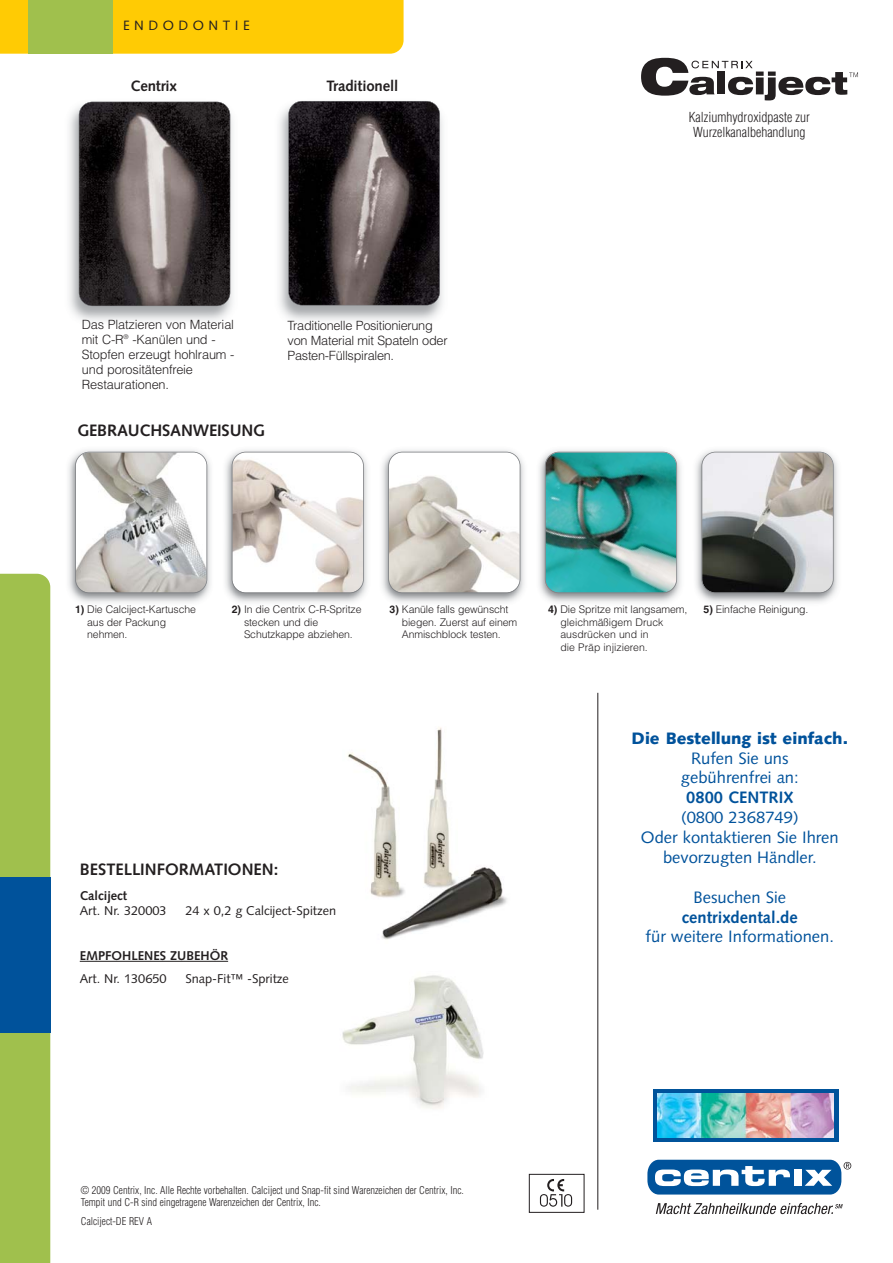
<style>
.page{position:relative;width:893px;height:1263px;background:#fff}
.page>*{position:absolute;margin:0;border:0;box-sizing:border-box;transform-origin:0 0}
.t1{font:16.5px/19.8px "Syntax LT Std";color:#00529b;text-align:center}
.t2{font:700 16.5px "Syntax LT Std";letter-spacing:-.005em;color:#231f20}
.t3{font:700 16.5px "Syntax LT Std";color:#00529b}
.t4{font:900 16.5px "Syntax LT Std";color:#00529b}
.t5{font:700 15px "Syntax LT Std";letter-spacing:-.01em;color:#231f20}
.t6{font:300 condensed 13.5px/15px "Helvetica LT Std";color:#231f20;text-align:center}
.t7{font:13.5px "Syntax LT Std";letter-spacing:.335em;color:#231f20}
.t8{font:300 12.75px/15px "Helvetica LT Std";letter-spacing:-.01em;color:#231f20}
.t9{font:12.75px "Syntax LT Std";color:#231f20}
.t10{font:700 12.75px "Syntax LT Std";color:#231f20}
.t11{font:300 10.5px/12.6px "Helvetica LT Std";letter-spacing:-.01em;color:#231f20}
.t12{font:300 condensed 10.5px/12px "Helvetica LT Std";color:#231f20}
.s1{font-weight:700}
</style>
<div class="page">
<div style="left:0;top:0;width:404px;height:54px;background:#ffcb04"></div>
<div style="left:29px;top:0;width:84px;height:54px;background:#a0c04d"></div>
<svg style="left:540px;top:1179px;width:32px;height:28px"></svg>
<div style="left:529px;top:1174px;width:55px;height:39px;border:1px solid #231f20"></div>
<div style="left:0;top:574px;width:50px;height:689px;background:#a0c04d"></div>
<div style="left:0;top:878px;width:50px;height:155px;background:#00529b"></div>
<div style="left:653px;top:1089px;width:185px;height:53px;background:#00539b"></div>
<img style="left:658px;top:1093px;width:176px;height:44px">
<svg style="left:647px;top:1160px;width:204px;height:35px"></svg>
<svg style="left:656px;top:1203px;width:187px;height:11px"></svg>
<hr style="left:597px;top:693px;width:1px;height:517px;background:#231f20">
<svg style="left:641px;top:58px;width:217px;height:42px"></svg>
<img style="left:342px;top:975px;width:142px;height:134px">
<hr style="left:80px;top:961px;width:148px;height:1px;background:#231f20">
<img style="left:348px;top:727px;width:159px;height:213px">
<img style="left:68px;top:450px;width:770px;height:153px">
<img style="left:76px;top:452px;width:130px;height:141px;border-radius:14px">
<div style="left:75px;top:452px;width:132px;height:141px;border:2px solid #808285;border-radius:14px"></div>
<img style="left:232px;top:452px;width:131px;height:141px;border-radius:14px">
<div style="left:232px;top:452px;width:132px;height:141px;border:2px solid #808285;border-radius:14px"></div>
<img style="left:389px;top:452px;width:131px;height:141px;border-radius:14px">
<div style="left:388px;top:452px;width:132px;height:141px;border:2px solid #808285;border-radius:14px"></div>
<img style="left:546px;top:452px;width:130px;height:141px;border-radius:14px">
<div style="left:545px;top:452px;width:132px;height:141px;border:2px solid #808285;border-radius:14px"></div>
<img style="left:702px;top:452px;width:131px;height:141px;border-radius:14px">
<div style="left:701px;top:452px;width:133px;height:141px;border:2px solid #808285;border-radius:14px"></div>
<img style="left:69px;top:101px;width:164px;height:220px">
<img style="left:79px;top:102px;width:151px;height:204px;border-radius:14px">
<div style="left:79px;top:102px;width:151px;height:204px;border:1px solid #808285;border-radius:14px"></div>
<img style="left:279px;top:101px;width:164px;height:220px">
<img style="left:288px;top:101px;width:152px;height:204px;border-radius:14px">
<div style="left:288px;top:101px;width:152px;height:204px;border:1px solid #808285;border-radius:14px"></div>
<p class="t7" style="left:123px;top:20px;width:128px">ENDODONTIE</p>
<h2 class="t5" style="left:131px;top:80px;width:48px">Centrix</h2>
<h2 class="t5" style="left:326px;top:80px;width:73px">Traditionell</h2>
<p class="t8" style="left:82px;top:318px;width:154px">Das Platzieren von Material mit C-R<sup>®</sup> -Kanülen und -<br>Stopfen erzeugt hohlraum - und porositätenfreie<br>Restaurationen.</p>
<p class="t8" style="left:288px;top:319px;width:161px">Traditionelle Positionierung von Material mit Spateln oder<br>Pasten-Füllspiralen.</p>
<h1 class="t2" style="left:77px;top:423px;width:189px">GEBRAUCHSANWEISUNG</h1>
<p class="t6" style="left:689px;top:111px;width:122px">Kalziumhydroxidpaste zur<br>Wurzelkanalbehandlung</p>
<p class="t11" style="left:87px;top:604px;width:110px;text-indent:-12px"><span class="s1">1)</span> Die Calciject-Kartusche aus der Packung nehmen.</p>
<p class="t11" style="left:244px;top:604px;width:119px;text-indent:-12px"><span class="s1">2)</span> In die Centrix C-R-Spritze stecken und die<br>Schutzkappe abziehen.</p>
<p class="t11" style="left:402px;top:604px;width:117px;text-indent:-12px"><span class="s1">3)</span> Kanüle falls gewünscht biegen. Zuerst auf einem<br>Anmischblock testen.</p>
<p class="t11" style="left:560px;top:604px;width:128px;text-indent:-12px"><span class="s1">4)</span> Die Spritze mit langsamem, gleichmäßigem Druck ausdrücken und in<br>die Präp injizieren.</p>
<p class="t11" style="left:703px;top:604px;width:106px"><span class="s1">5)</span> Einfache Reinigung.</p>
<h1 class="t2" style="left:80px;top:863px;width:200px">BESTELLINFORMATIONEN:</h1>
<p class="t10" style="left:80px;top:890px;width:49px">Calciject</p>
<p class="t9" style="left:80px;top:905px;width:88px">Art. Nr. 320003</p>
<p class="t9" style="left:185px;top:905px;width:152px">24 x 0,2 g Calciject-Spitzen</p>
<p class="t10" style="left:80px;top:950px;width:150px">EMPFOHLENES ZUBEHÖR</p>
<p class="t9" style="left:80px;top:973px;width:88px">Art. Nr. 130650</p>
<p class="t9" style="left:185px;top:973px;width:105px">Snap-Fit™ -Spritze</p>
<p class="t12" style="left:81px;top:1185px;width:384px">© 2009 Centrix, Inc. Alle Rechte vorbehalten. Calciject und Snap-fit sind Warenzeichen der Centrix, Inc.<br>Tempit und C-R sind eingetragene Warenzeichen der Centrix, Inc.</p>
<p class="t12" style="left:81px;top:1216px;width:73px">Calciject-DE REV A</p>
<h1 class="t4" style="left:631px;top:731px;width:218px">Die Bestellung ist einfach.</h1>
<h1 class="t1" style="left:681px;top:749px;width:119px">Rufen Sie uns gebührenfrei an:</h1>
<h1 class="t3" style="left:686px;top:791px;width:109px">0800 CENTRIX</h1>
<h1 class="t1" style="left:641px;top:809px;width:199px">(0800 2368749)<br>Oder kontaktieren Sie Ihren bevorzugten Händler.</h1>
<h1 class="t1" style="left:693px;top:889px;width:94px">Besuchen Sie</h1>
<h1 class="t3" style="left:682px;top:910px;width:117px">centrixdental.de</h1>
<h1 class="t1" style="left:646px;top:928px;width:190px">für weitere Informationen.</h1>
</div>
